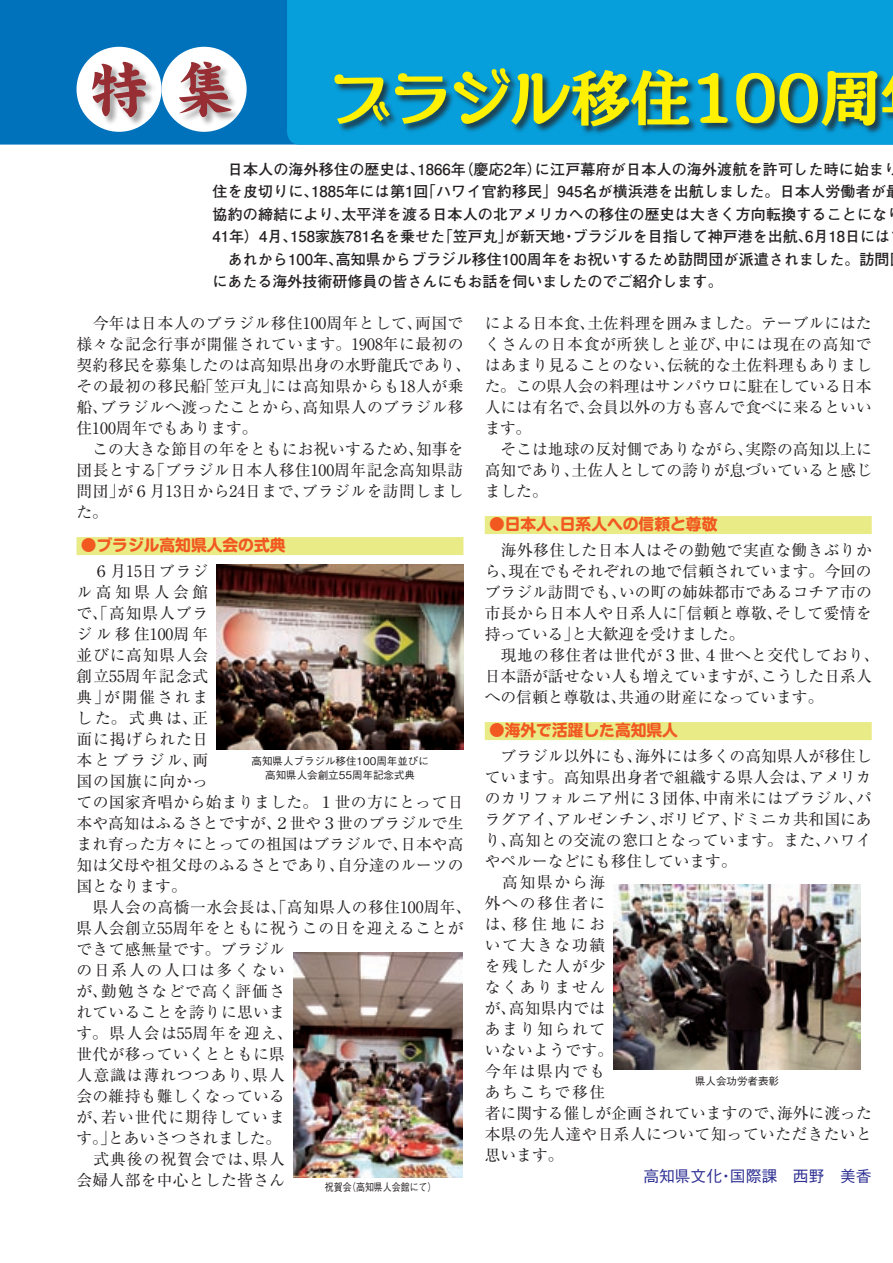
<style>
.page{position:relative;width:893px;height:1263px;background:#fff}
.page>*{position:absolute;margin:0;border:0;box-sizing:border-box;transform-origin:0 0}
.t1{font:900 60px "AD Min Std";color:#fff101}
.t2{font:60px "DF Kai Sho Std W12";color:#962e33}
.t3{font:15.75px/21px "Ryumin Pro";letter-spacing:.025em;color:#231f20;text-align:justify}
.t4{font:15.75px/21px "Ryumin Pro";letter-spacing:.005em;color:#231f20}
.P4-5小タイトル{font:700 15.75px "Shin M Go Pro";color:#f15921}
.t5{font:500 15.75px "Gothic BBB Pro";color:#2e3092}
.t6{font:700 15px/22.5px "Futo Go B101 Pro";letter-spacing:.01em;color:#231f20}
.キャプション{font:500 10.5px "Gothic BBB Pro";color:#231f20}
.キャプション-2{font:500 10.5px "Gothic BBB Pro";color:#231f20;scale:.85 1}
</style>
<div class="page">
<div style="left:0;top:0;width:287px;height:145px;background:#0072bc"></div>
<div style="left:287px;top:0;width:606px;height:145px;background:#069edb"></div>
<div style="left:333px;top:67px;width:560px;height:69px;background:#231f20;opacity:.75"></div>
<div style="left:162px;top:47px;width:85px;height:85px;background:#fff;border-radius:50%"></div>
<div style="left:77px;top:47px;width:85px;height:85px;background:#fff;border-radius:50%"></div>
<div style="left:91px;top:61px;width:64px;height:66px;background:#231f20;opacity:.4"></div>
<div style="left:179px;top:61px;width:61px;height:66px;background:#231f20;opacity:.4"></div>
<div style="left:77px;top:537px;width:386px;height:18px;background:#e9eb86"></div>
<div style="left:485px;top:516px;width:387px;height:18px;background:#e9eb86"></div>
<div style="left:485px;top:722px;width:387px;height:18px;background:#e9eb86"></div>
<img style="left:217px;top:564px;width:246px;height:186px">
<img style="left:293px;top:952px;width:169px;height:226px">
<img style="left:614px;top:884px;width:246px;height:186px">
<p class="t2" style="left:89px;top:57px;width:147px">特集</p>
<p class="t1" style="left:331px;top:56px;width:551px">ブラジル移住100周</p>
<p class="t6" style="left:213px;top:156px;width:688px">　日本人の海外移住の歴史は、1866年（慶応2年）に江戸幕府が日本人の海外渡航を許可した時に始まり住を皮切りに、1885年には第1回「ハワイ官約移民」945名が横浜港を出航しました。日本人労働者が協約の締結により、太平洋を渡る日本人の北アメリカへの移住の歴史は大きく方向転換することにな41年）4月、158家族781名を乗せた「笠戸丸」が新天地・ブラジルを目指して神戸港を出航、6月18日には</p>
<p class="t6" style="left:213px;top:246px;width:678px">　あれから100年、高知県からブラジル移住100周年をお祝いするため訪問団が派遣されました。訪問にあたる海外技術研修員の皆さんにもお話を伺いましたのでご紹介します。</p>
<p class="t3" style="left:77px;top:311px;width:396px;text-align:left">　今年は日本人のブラジル移住100周年として、両国で様々な記念行事が開催されています。1908年に最初の契約移民を募集したのは高知県出身の水野龍氏であり、その最初の移民船「笠戸丸」には高知県からも18人が乗船、ブラジルへ渡ったことから、高知県人のブラジル移住100周年でもあります。</p>
<p class="t3" style="left:77px;top:437px;width:388px">　この大きな節目の年をともにお祝いするため、知事を団長とする「ブラジル日本人移住100周年記念高知県訪問団」が６月13日から24日まで、ブラジルを訪問しました。</p>
<p class="P4-5小タイトル" style="left:81px;top:532px;width:206px">●ブラジル高知県人会の式典</p>
<p class="t4" style="left:77px;top:559px;width:389px">　６月15日ブラジ<br>ル高知県人会館<br>で、「高知県人ブラ<br>ジル移住100周年<br>並びに高知県人会<br>創立55周年記念式<br>典」が開催されま<br>した。式典は、正<br>面に掲げられた日<br>本とブラジル、両<br>国の国旗に向かっ<br>ての国家斉唱から始まりました。１世の方にとって日本や高知はふるさとですが、２世や３世のブラジルで生まれ育った方々にとっての祖国はブラジルで、日本や高知は父母や祖父母のふるさとであり、自分達のルーツの国となります。</p>
<p class="t3" style="left:77px;top:895px;width:396px;text-align:left">　県人会の高橋一水会長は、「高知県人の移住100周年、県人会創立55周年をともに祝うこの日を迎えることができて感無量です。ブラジル<br>の日系人の人口は多くない<br>が、勤勉さなどで高く評価さ<br>れていることを誇りに思いま<br>す。県人会は55周年を迎え、<br>世代が移っていくとともに県<br>人意識は薄れつつあり、県人<br>会の維持も難しくなっている<br>が、若い世代に期待していま<br>す。」とあいさつされました。</p>
<p class="t3" style="left:77px;top:1147px;width:210px">　式典後の祝賀会では、県人会婦人部を中心とした皆さん</p>
<p class="キャプション" style="left:251px;top:753px;width:179px">高知県人ブラジル移住100周年並びに</p>
<p class="キャプション" style="left:265px;top:766px;width:151px">高知県人会創立55周年記念式典</p>
<p class="キャプション-2" style="left:325px;top:1179px;width:133px">祝賀会（高知県人会館にて）</p>
<p class="t3" style="left:485px;top:311px;width:389px">による日本食、土佐料理を囲みました。テーブルにはたくさんの日本食が所狭しと並び、中には現在の高知ではあまり見ることのない、伝統的な土佐料理もありました。この県人会の料理はサンパウロに駐在している日本人には有名で、会員以外の方も喜んで食べに来るといいます。</p>
<p class="t3" style="left:485px;top:437px;width:388px">　そこは地球の反対側でありながら、実際の高知以上に高知であり、土佐人としての誇りが息づいていると感じました。</p>
<p class="P4-5小タイトル" style="left:489px;top:511px;width:230px">●日本人、日系人への信頼と尊敬</p>
<p class="t3" style="left:485px;top:538px;width:389px">　海外移住した日本人はその勤勉で実直な働きぶりから、現在でもそれぞれの地で信頼されています。今回のブラジル訪問でも、いの町の姉妹都市であるコチア市の市長から日本人や日系人に「信頼と尊敬、そして愛情を持っている」と大歓迎を受けました。</p>
<p class="t4" style="left:485px;top:643px;width:396px">　現地の移住者は世代が３世、４世へと交代しており、日本語が話せない人も増えていますが、こうした日系人への信頼と尊敬は、共通の財産になっています。</p>
<p class="P4-5小タイトル" style="left:489px;top:717px;width:190px">●海外で活躍した高知県人</p>
<p class="t3" style="left:485px;top:744px;width:389px">　ブラジル以外にも、海外には多くの高知県人が移住しています。高知県出身者で組織する県人会は、アメリカのカリフォルニア州に３団体、中南米にはブラジル、パラグアイ、アルゼンチン、ボリビア、ドミニカ共和国にあり、高知との交流の窓口となっています。また、ハワイやペルーなどにも移住しています。</p>
<p class="t3" style="left:485px;top:870px;width:389px;text-align:left">　高知県から海<br>外への移住者に<br>は、移住地にお<br>いて大きな功績<br>を残した人が少<br>なくありません<br>が、高知県内では<br>あまり知られて<br>いないようです。<br>今年は県内でも<br>あちこちで移住<br>者に関する催しが企画されていますので、海外に渡った本県の先人達や日系人について知っていただきたいと思います。</p>
<p class="t5" style="left:643px;top:1163px;width:230px">高知県文化・国際課　西野　美香</p>
<p class="キャプション" style="left:695px;top:1073px;width:85px">県人会功労者表彰</p>
</div>
